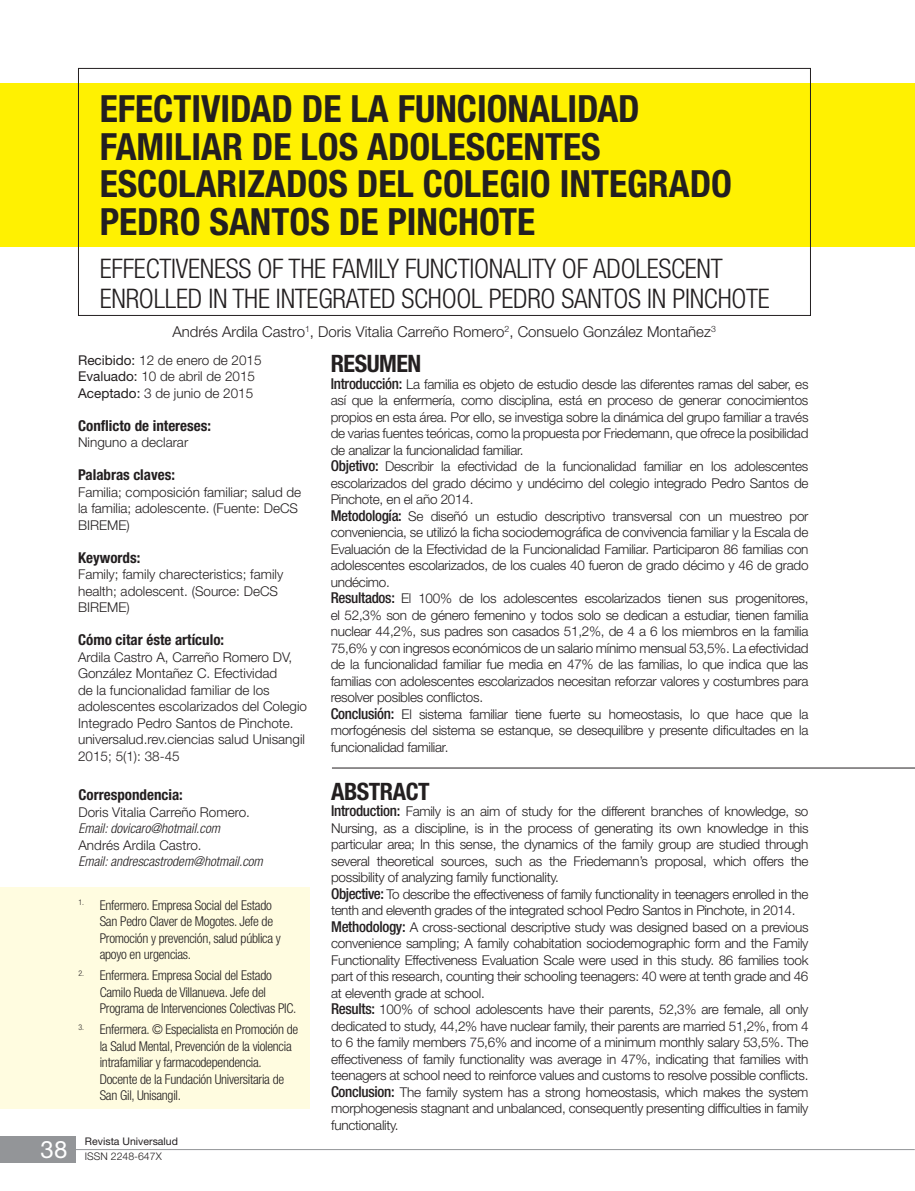
<style>
.page{position:relative;width:915px;height:1191px;background:#fff}
.page>*{position:absolute;margin:0;border:0;box-sizing:border-box;transform-origin:0 0}
.t1{font:700 condensed 37.5px/37.5px "Helvetica Neue LT Std";color:#231f20}
.t2{font:300 condensed 27px/30px "Helvetica Neue LT Std";letter-spacing:-.01em;color:#231f20}
.t3{font:700 condensed 24px "Helvetica Neue LT Std";letter-spacing:-.02em;color:#231f20}
.t4{font:24px "Helvetica Neue LT Std";color:#fff}
.t5{font:700 condensed 15px "Helvetica Neue LT Std";color:#231f20}
.t6{font:300 15px "Helvetica Neue LT Std";color:#231f20}
.t7{font:300 13.5px/16.5px "Helvetica Neue LT Std";letter-spacing:-.02em;color:#231f20}
.t8{font:300 13.5px/16.5px "Helvetica Neue LT Std";color:#231f20}
.t9{font:300 condensed 13.5px/16.5px "Helvetica Neue LT Std";letter-spacing:-.02em;color:#231f20}
.t10{font:italic 300 condensed 13.5px "Helvetica Neue LT Std";color:#231f20}
.t11{font:10.5px "Helvetica Neue LT Std";color:#231f20}
.t12{font:300 10.5px "Helvetica Neue LT Std";color:#231f20}
.s1{font-weight:400}
.s2{font-weight:500;font-stretch:condensed;font-size:15px}
</style>
<div class="page">
<div style="left:0;top:1136px;width:75px;height:26px;background:#939598"></div>
<hr style="left:75px;top:1149px;width:839px;height:1px;background:#939598">
<div style="left:0;top:887px;width:310px;height:221px;background:#fffce0"></div>
<div style="left:0;top:83px;width:914px;height:164px;background:#fff101"></div>
<div style="left:78px;top:68px;width:732px;height:248px;border:1px solid #231f20"></div>
<hr style="left:332px;top:767px;width:582px;height:1px;background:#231f20">
<h1 class="t1" style="left:100px;top:90px;width:633px">EFECTIVIDAD DE LA FUNCIONALIDAD<br>FAMILIAR DE LOS ADOLESCENTES<br>ESCOLARIZADOS DEL COLEGIO INTEGRADO<br>PEDRO SANTOS DE PINCHOTE</h1>
<h2 class="t2" style="left:100px;top:253px;width:659px">Effectiveness of the family functionality of adolescent enrolled in the Integrated School Pedro Santos in Pinchote</h2>
<p class="t6" style="left:172px;top:323px;width:545px">Andrés Ardila Castro<sup>1</sup>, Doris Vitalia Carreño Romero<sup>2</sup>, Consuelo González Montañez<sup>3</sup></p>
<p class="t8" style="left:78px;top:351px;width:185px"><span class="s1">Recibido:</span> 12 de enero de 2015<br><span class="s1">Evaluado:</span> 10 de abril de 2015<br><span class="s1">Aceptado:</span> 3 de junio de 2015</p>
<p class="t5" style="left:78px;top:416px;width:134px">CONFLICTO DE INTERESES:</p>
<p class="t8" style="left:78px;top:434px;width:112px">Ninguno a declarar</p>
<p class="t5" style="left:78px;top:466px;width:98px">PALABRAS CLAVES:</p>
<p class="t8" style="left:78px;top:483px;width:225px">Familia; composición familiar; salud de la familia; adolescente. (Fuente: DeCS<br>BIREME)</p>
<p class="t5" style="left:78px;top:548px;width:64px">KEYWORDS:</p>
<p class="t8" style="left:78px;top:566px;width:207px">Family; family charecteristics; family health; adolescent. (Source: DeCS<br>BIREME)</p>
<p class="t5" style="left:78px;top:631px;width:147px">CÓMO CITAR ÉSTE ARTÍCULO:</p>
<p class="t8" style="left:78px;top:648px;width:230px">Ardila Castro A, Carreño Romero DV, González Montañez C. Efectividad<br>de la funcionalidad familiar de los adolescentes escolarizados del Colegio Integrado Pedro Santos de Pinchote. universalud.rev.ciencias salud Unisangil 2015; 5(1): 38-45</p>
<h3 class="t3" style="left:330px;top:349px;width:92px">RESUMEN</h3>
<p class="t7" style="left:330px;top:375px;width:479px"><span class="s2">Introducción:</span> La familia es objeto de estudio desde las diferentes ramas del saber, es así que la enfermería, como disciplina, está en proceso de generar conocimientos propios en esta área. Por ello, se investiga sobre la dinámica del grupo familiar a través de varias fuentes teóricas, como la propuesta por Friedemann, que ofrece la posibilidad de analizar la funcionalidad familiar.<br><span class="s2">Objetivo:</span> Describir la efectividad de la funcionalidad familiar en los adolescentes escolarizados del grado décimo y undécimo del colegio integrado Pedro Santos de Pinchote, en el año 2014.<br><span class="s2">Metodología:</span> Se diseñó un estudio descriptivo transversal con un muestreo por conveniencia, se utilizó la ficha sociodemográfica de convivencia familiar y la Escala de Evaluación de la Efectividad de la Funcionalidad Familiar. Participaron 86 familias con adolescentes escolarizados, de los cuales 40 fueron de grado décimo y 46 de grado undécimo.<br><span class="s2">Resultados:</span> El 100% de los adolescentes escolarizados tienen sus progenitores, el 52,3% son de género femenino y todos solo se dedican a estudiar, tienen familia nuclear 44,2%, sus padres son casados 51,2%, de 4 a 6 los miembros en la familia 75,6% y con ingresos económicos de un salario mínimo mensual 53,5%. La efectividad de la funcionalidad familiar fue media en 47% de las familias, lo que indica que las familias con adolescentes escolarizados necesitan reforzar valores y costumbres para resolver posibles conflictos.<br><span class="s2">Conclusión:</span> El sistema familiar tiene fuerte su homeostasis, lo que hace que la morfogénesis del sistema se estanque, se desequilibre y presente dificultades en la funcionalidad familiar.</p>
<h3 class="t3" style="left:331px;top:776px;width:100px">ABSTRACT</h3>
<p class="t7" style="left:331px;top:803px;width:479px"><span class="s2">Introduction:</span> Family is an aim of study for the different branches of knowledge, so Nursing, as a discipline, is in the process of generating its own knowledge in this particular area; In this sense, the dynamics of the family group are studied through several theoretical sources, such as the Friedemann’s proposal, which offers the possibility of analyzing family functionality.<br><span class="s2">Objective:</span> To describe the effectiveness of family functionality in teenagers enrolled in the tenth and eleventh grades of the integrated school Pedro Santos in Pinchote, in 2014.<br><span class="s2">Methodology:</span> A cross-sectional descriptive study was designed based on a previous convenience sampling; A family cohabitation sociodemographic form and the Family Functionality Effectiveness Evaluation Scale were used in this study. 86 families took part of this research, counting their schooling teenagers: 40 were at tenth grade and 46 at eleventh grade at school.<br><span class="s2">Results:</span> 100% of school adolescents have their parents, 52,3% are female, all only dedicated to study, 44,2% have nuclear family, their parents are married 51,2%, from 4 to 6 the family members 75,6% and income of a minimum monthly salary 53,5%. The effectiveness of family functionality was average in 47%, indicating that families with teenagers at school need to reinforce values and customs to resolve possible conflicts.<br><span class="s2">Conclusion:</span> The family system has a strong homeostasis, which makes the system morphogenesis stagnant and unbalanced, consequently presenting difficulties in family functionality.</p>
<p class="t5" style="left:78px;top:785px;width:106px">CORRESPONDENCIA:</p>
<p class="t8" style="left:78px;top:803px;width:173px">Doris Vitalia Carreño Romero.</p>
<p class="t10" style="left:78px;top:820px;width:143px">Email: dovicaro@hotmail.com</p>
<p class="t8" style="left:78px;top:836px;width:125px">Andrés Ardila Castro.</p>
<p class="t10" style="left:78px;top:853px;width:186px">Email: andrescastrodem@hotmail.com</p>
<p class="t9" style="left:100px;top:897px;width:183px;text-indent:-21px"><sup>1.</sup> Enfermero. Empresa Social del Estado San Pedro Claver de Mogotes. Jefe de Promoción y prevención, salud pública y apoyo en urgencias.</p>
<p class="t9" style="left:100px;top:967px;width:198px;text-indent:-21px"><sup>2.</sup> Enfermera. Empresa Social del Estado<br>Camilo Rueda de Villanueva. Jefe del<br>Programa de Intervenciones Colectivas PIC .</p>
<p class="t9" style="left:100px;top:1021px;width:200px;text-indent:-21px"><sup>3.</sup> Enfermera. © Especialista en Promoción de la Salud Mental, Prevención de la violencia intrafamiliar y farmacodependencia.<br>Docente de la Fundación Universitaria de San Gil, Unisangil.</p>
<h3 class="t4" style="left:41px;top:1135px;width:28px">38</h3>
<p class="t11" style="left:85px;top:1135px;width:94px">Revista Universalud</p>
<p class="t12" style="left:85px;top:1150px;width:78px">ISSN 2248-647X</p>
</div>
